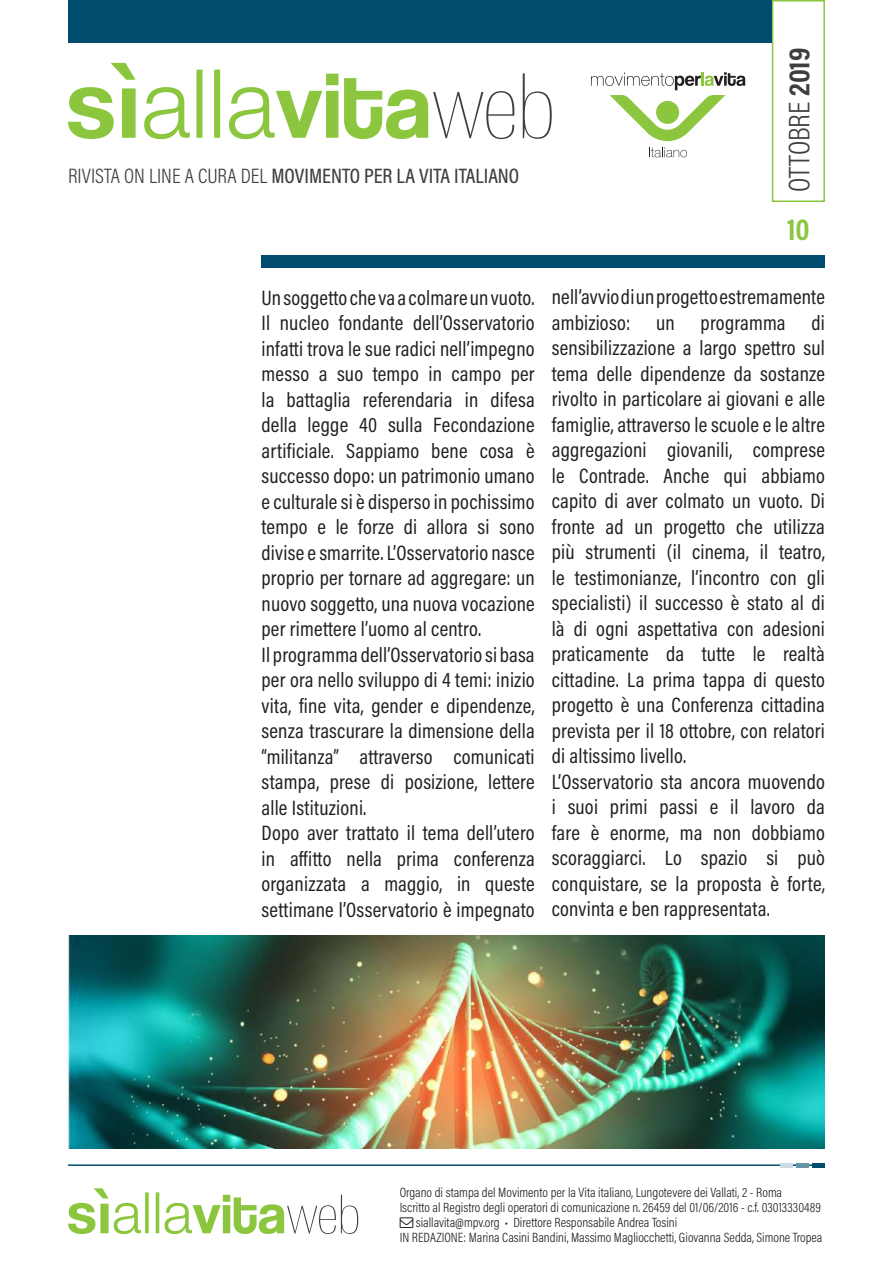
<style>
.page{position:relative;width:893px;height:1263px;background:#fff}
.page>*{position:absolute;margin:0;border:0;box-sizing:border-box;transform-origin:0 0}
.t1{font:300 30px "Acumin Pro Cond";letter-spacing:-.005em;color:#3e3e3f}
.t2{font:700 30px "Acumin Pro Cond";color:#8bc63e}
.t3{font:21px/25.5px "Acumin Pro Cond";letter-spacing:.01em;color:#231f20}
.t4{font:500 21px "Acumin Pro Cond";color:#3e3e3f}
.t5{font:300 13.5px "Acumin Pro Cond";color:#231f20}
.s1{font-weight:300}
.s2{font-weight:700}
</style>
<div class="page">
<svg style="left:68px;top:63px;width:484px;height:76px"></svg>
<svg style="left:591px;top:72px;width:154px;height:69px"></svg>
<svg style="left:649px;top:147px;width:38px;height:10px"></svg>
<div style="left:772px;top:0;width:53px;height:202px;border:2px solid #8bc63e"></div>
<svg style="left:68px;top:1188px;width:290px;height:46px"></svg>
<div style="left:261px;top:255px;width:564px;height:13px;background:#004d6f"></div>
<hr style="left:68px;top:1164px;width:757px;height:2px;background:#004d6f">
<hr style="left:812px;top:1163px;width:13px;height:4px;background:#004d6f">
<hr style="left:796px;top:1163px;width:13px;height:4px;background:#6694a9">
<hr style="left:780px;top:1163px;width:13px;height:4px;background:#ccdbe2">
<div style="left:68px;top:0;width:704px;height:43px;background:#004d6f"></div>
<img style="left:68px;top:935px;width:757px;height:213px">
<p class="t4" style="left:68px;top:162px;width:453px"><span class="s1">RIVISTA ON LINE A CURA DEL</span> MOVIMENTO PER LA VITA ITALIANO</p>
<h1 class="t1" style="left:780px;top:192px;width:146px;rotate:-90deg">OTTOBRE <span class="s2">2019</span></h1>
<h1 class="t2" style="left:787px;top:209px;width:24px">10</h1>
<p class="t3" style="left:261px;top:284px;width:275px">Un soggetto che va a colmare un vuoto.<br>Il nucleo fondante dell’Osservatorio infatti trova le sue radici nell’impegno messo a suo tempo in campo per la battaglia referendaria in difesa della legge 40 sulla Fecondazione artificiale. Sappiamo bene cosa è successo dopo: un patrimonio umano e culturale si è disperso in pochissimo tempo e le forze di allora si sono divise e smarrite. L’Osservatorio nasce proprio per tornare ad aggregare: un nuovo soggetto, una nuova vocazione per rimettere l’uomo al centro.<br>Il programma dell’Osservatorio si basa per ora nello sviluppo di 4 temi: inizio vita, fine vita, gender e dipendenze, senza trascurare la dimensione della “militanza” attraverso comunicati stampa, prese di posizione, lettere alle Istituzioni.<br>Dopo aver trattato il tema dell’utero in affitto nella prima conferenza organizzata a maggio, in queste settimane l’Osservatorio è impegnato</p>
<p class="t3" style="left:552px;top:284px;width:275px">nell’avvio di un progetto estremamente ambizioso: un programma di sensibilizzazione a largo spettro sul tema delle dipendenze da sostanze rivolto in particolare ai giovani e alle famiglie, attraverso le scuole e le altre aggregazioni giovanili, comprese le Contrade. Anche qui abbiamo capito di aver colmato un vuoto. Di fronte ad un progetto che utilizza più strumenti (il cinema, il teatro, le testimonianze, l’incontro con gli specialisti) il successo è stato al di là di ogni aspettativa con adesioni praticamente da tutte le realtà cittadine. La prima tappa di questo progetto è una Conferenza cittadina prevista per il 18 ottobre, con relatori di altissimo livello.<br>L’Osservatorio sta ancora muovendo i suoi primi passi e il lavoro da fare è enorme, ma non dobbiamo scoraggiarci. Lo spazio si può conquistare, se la proposta è forte, convinta e ben rappresentata.</p>
<p class="t5" style="left:400px;top:1183px;width:384px">Organo di stampa del Movimento per la Vita italiano, Lungotevere dei Vallati, 2 - Roma</p>
<p class="t5" style="left:400px;top:1198px;width:423px">Iscritto al Registro degli operatori di comunicazione n. 26459 del 01/06/2016 - c.f. 03013330489</p>
<p class="t5" style="left:416px;top:1213px;width:263px">siallavita@mpv.org • Direttore Responsabile Andrea Tosini</p>
<p class="t5" style="left:400px;top:1228px;width:424px">IN REDAZIONE: Marina Casini Bandini, Massimo Magliocchetti, Giovanna Sedda, Simone Tropea</p>
</div>
